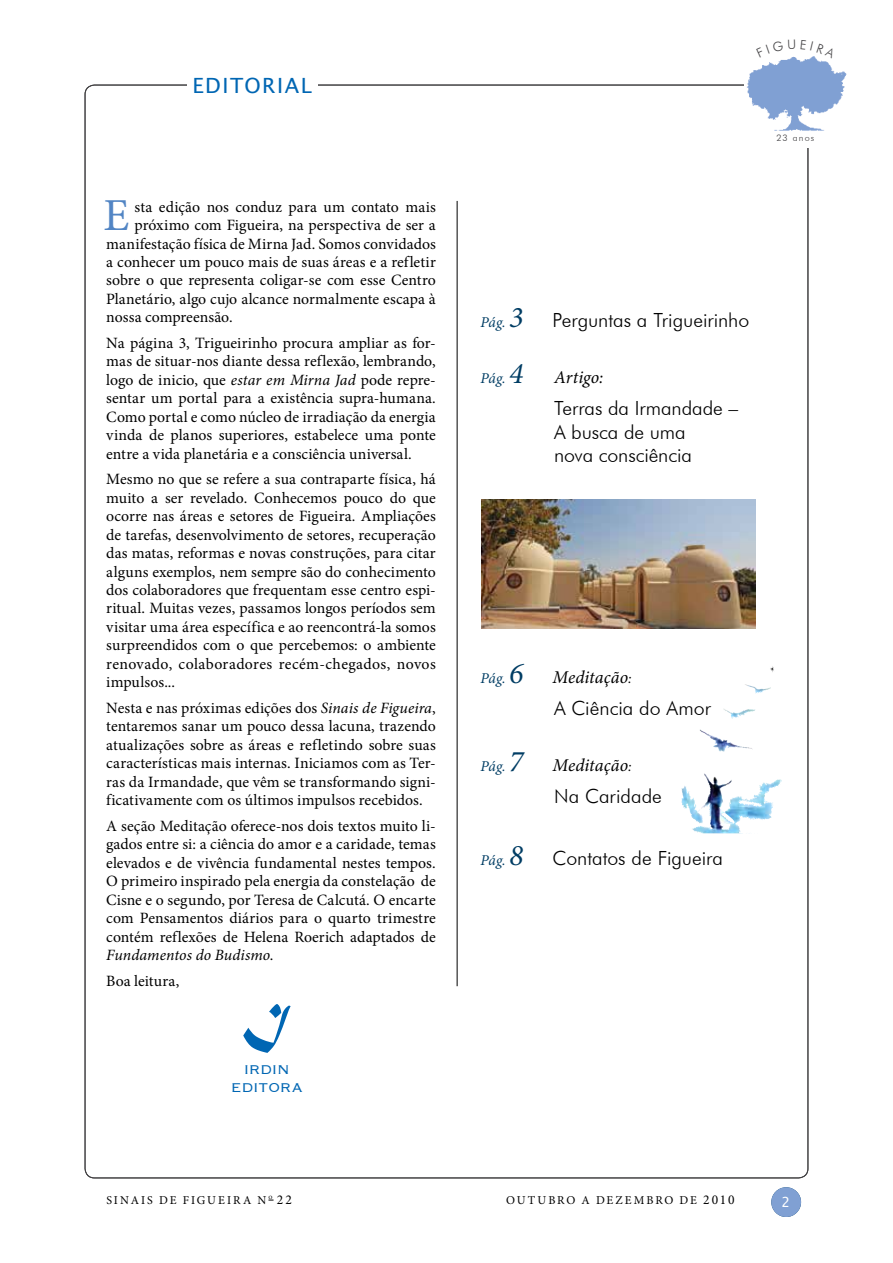
<style>
.page{position:relative;width:893px;height:1263px;background:#fff}
.page>*{position:absolute;margin:0;border:0;box-sizing:border-box;transform-origin:0 0}
.t1{font:45.75px "Minion Pro";color:#5285c4}
.t2{font:21px "Lucida Sans Unicode";letter-spacing:.07em;color:#0066b3}
.t3{font:300 19.5px/23.4px "Futura BT";letter-spacing:-.005em;color:#000}
.t4{font:italic 18px "Minion Pro";color:#000}
.t5{font:16.5px/18px "Copperplate Gothic BT";letter-spacing:-.005em;color:#0066b3;text-align:center}
.t6{font:15.75px/18.5px "Minion Pro";letter-spacing:.005em;color:#000;text-align:justify}
.t7{font:13.95px "Lucida Sans Unicode";color:#fff}
.t8{font:13.5px "Minion Pro";letter-spacing:.14em;color:#000}
.t9{font:12px "Minion Pro";letter-spacing:.17em;color:#000}
.t10{font:300 9px "Futura BT";letter-spacing:.125em;color:#464547}
.s1{font-style:italic}
.s2{color:#414042}
.s3{font-family:"Minion Pro";font-weight:400;font-style:italic;font-size:15px;color:#003d64}
.s4{font-family:"Minion Pro";font-weight:400;font-style:italic;font-size:30px;color:#003d64}
.s5{font-size:15px;color:#003d64}
.s6{font-size:30px;color:#003d64}
.s7{font-size:15px}
.s8{font-size:12px}
</style>
<div class="page">
<img style="left:747px;top:57px;width:100px;height:74px">
<div style="left:771px;top:1187px;width:30px;height:30px;background:#80a0d3;border-radius:50%"></div>
<hr style="left:457px;top:201px;width:1px;height:785px;background:#000">
<svg style="left:243px;top:1004px;width:48px;height:49px"></svg>
<img style="left:482px;top:499px;width:274px;height:130px">
<img style="left:723px;top:666px;width:51px;height:53px">
<svg style="left:756px;top:56px;width:39px;height:2px"></svg>
<svg style="left:801px;top:56px;width:35px;height:2px"></svg>
<h2 class="t2" style="left:193px;top:69px;width:121px">EDITORIAL</h2>
<h1 class="t1" style="left:104px;top:184px;width:27px">E</h1>
<p class="t6" style="left:135px;top:197px;width:303px">sta edição nos conduz para um contato mais</p>
<p class="t6" style="left:135px;top:216px;width:303px">próximo com Figueira, na perspectiva de ser a</p>
<p class="t6" style="left:106px;top:234px;width:331px">manifestação física de Mirna Jad. Somos convidados</p>
<p class="t6" style="left:106px;top:253px;width:331px">a conhecer um pouco mais de suas áreas e a refletir</p>
<p class="t6" style="left:106px;top:271px;width:331px">sobre o que representa coligar-se com esse Centro</p>
<p class="t6" style="left:106px;top:290px;width:331px">Planetário, algo cujo alcance normalmente escapa à</p>
<p class="t6" style="left:106px;top:308px;width:128px">nossa compreensão.</p>
<p class="t6" style="left:106px;top:334px;width:331px">Na página 3, Trigueirinho procura ampliar as for&shy;mas de situar-nos diante dessa reflexão, lembrando, logo de inicio, que <span class="s1">estar em Mirna Jad</span> pode repre&shy;sentar um portal para a existência supra-humana.<br>Como portal e como núcleo de irradiação da energia vinda de planos superiores, estabelece uma ponte entre a vida planetária e a consciência universal.</p>
<p class="t6" style="left:106px;top:470px;width:331px">Mesmo no que se refere a sua contraparte física, há muito a ser revelado. Conhecemos pouco do que ocorre nas áreas e setores de Figueira. Ampliações de tarefas, desenvolvimento de setores, recuperação das matas, reformas e novas construções, para citar alguns exemplos, nem sempre são do conhecimento dos colaboradores que frequentam esse centro espi&shy;ritual. Muitas vezes, passamos longos períodos sem visitar uma área específica e ao reencontrá-la somos surpreendidos com o que percebemos: o ambiente renovado, colaboradores recém-chegados, novos impulsos...</p>
<p class="t6" style="left:106px;top:699px;width:331px">Nesta e nas próximas edições dos <span class="s1">Sinais de Figueira</span>, tentaremos sanar um pouco dessa lacuna, trazendo atualizações sobre as áreas e refletindo sobre suas características mais internas. Iniciamos com as Ter&shy;ras da Irmandade, que vêm se transformando signi&shy;ficativamente com os últimos impulsos recebidos.</p>
<p class="t6" style="left:106px;top:817px;width:331px">A seção Meditação oferece-nos dois textos muito li&shy;gados entre si: a ciência do amor e a caridade, temas elevados e de vivência fundamental nestes tempos.<br>O primeiro inspirado pela energia da constelação de Cisne e o segundo, por Teresa de Calcutá. O encarte com Pensamentos diários para o quarto trimestre contém reflexões de Helena Roerich adaptados de <span class="s1">Fundamentos do Budismo</span>.</p>
<p class="t6" style="left:106px;top:971px;width:75px">Boa leitura,</p>
<p class="t5" style="left:231px;top:1060px;width:73px">IRDIN<br>EDITORA</p>
<p class="t10" style="left:776px;top:132px;width:39px"><span class="s2">23</span> anos</p>
<p class="t3" style="left:480px;top:308px;width:270px"><span class="s3">Pág.</span> <span class="s4">3</span> Perguntas a Trigueirinho</p>
<p class="t4" style="left:480px;top:365px;width:124px"><span class="s5">Pág.</span> <span class="s6">4</span> Artigo:</p>
<p class="t3" style="left:554px;top:396px;width:186px">Terras da Irmandade –<br>A busca de uma<br>nova consciência</p>
<p class="t4" style="left:480px;top:665px;width:153px"><span class="s5">Pág.</span> <span class="s6">6</span> Meditação<span class="s7">:</span></p>
<p class="t3" style="left:554px;top:696px;width:158px">A Ciência do Amor</p>
<p class="t4" style="left:480px;top:753px;width:153px"><span class="s5">Pág.</span> <span class="s6">7</span> Meditação<span class="s7">:</span></p>
<p class="t3" style="left:554px;top:784px;width:109px">Na Caridade</p>
<p class="t3" style="left:480px;top:846px;width:244px"><span class="s3">Pág.</span> <span class="s4">8</span> Contatos de Figueira</p>
<p class="t8" style="left:268px;top:1191px;width:25px"><sup>o</sup> 22</p>
<p class="t9" style="left:506px;top:1192px;width:150px">outubro A dEzEMBRO</p>
<p class="t8" style="left:680px;top:1191px;width:56px"><span class="s8">de</span> 2010</p>
<p class="t9" style="left:106px;top:1192px;width:161px">Sinais de Figueira N</p>
<p class="t7" style="left:782px;top:1191px;width:10px">2</p>
</div>
